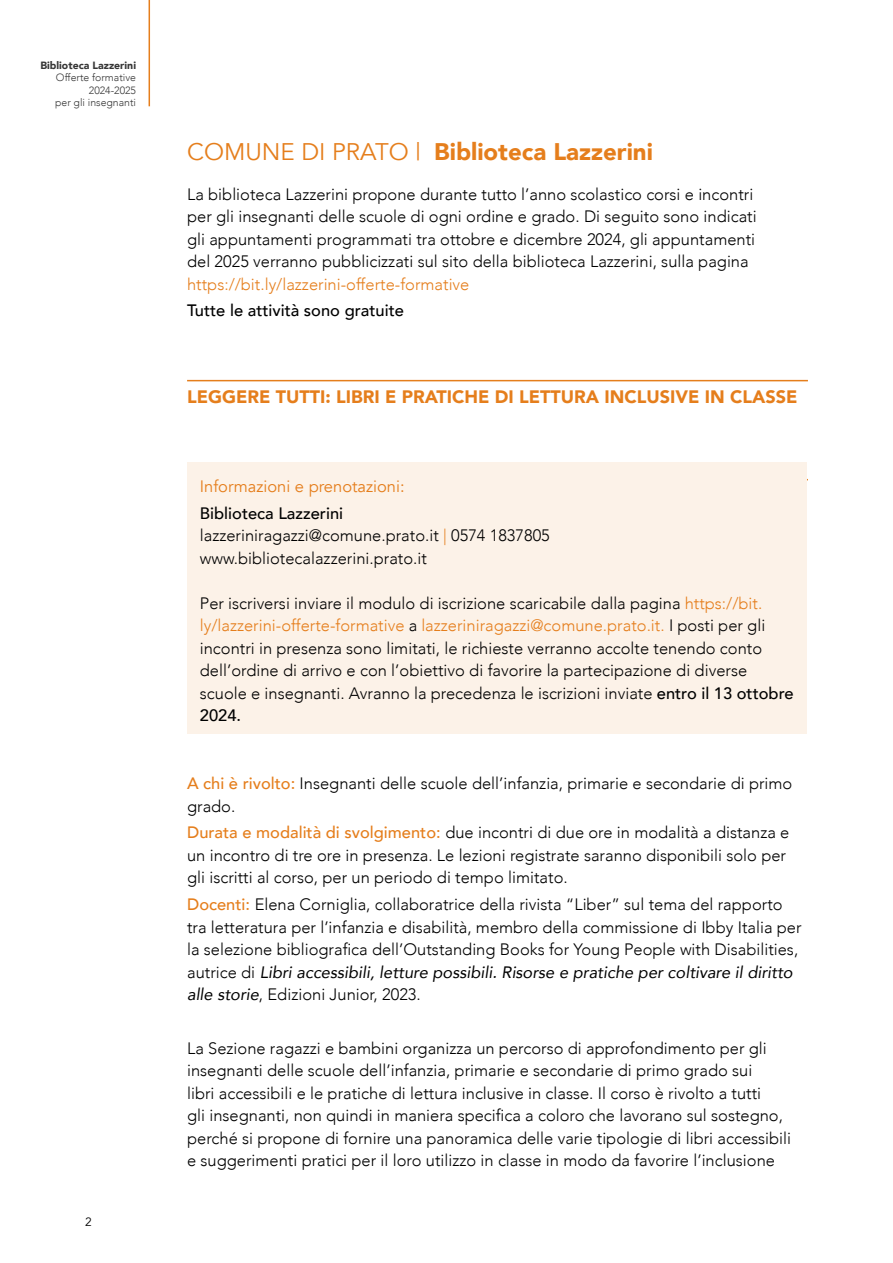
<style>
.page{position:relative;width:893px;height:1263px;background:#fff}
.page>*{position:absolute;margin:0;border:0;box-sizing:border-box;transform-origin:0 0}
.t1{font:900 24px "Avenir";color:#e57e1c}
.t2{font:900 18px "Avenir";color:#e57e1c}
.t3{font:300 16.5px/22.5px "Avenir";color:#000}
.t4{font:300 16.5px "Avenir";color:#e57e1c}
.t5{font:500 16.5px "Avenir";color:#000}
.t6{font:16.5px "Avenir";color:#e57e1c}
.t7{font:12px "Avenir";color:#000}
.t8{font:300 10.5px/12.6px "Avenir";color:#363636;text-align:right}
.t9{font:900 10.5px "Avenir";color:#363636}
.s1{font-weight:400}
.s2{font-weight:500}
.s3{color:#e57e1c}
.s4{font-weight:500;color:#e57e1c}
.s5{font-weight:400;font-style:italic}
</style>
<div class="page">
<hr style="left:149px;top:0;width:1px;height:106px;background:#e57e1c">
<hr style="left:187px;top:380px;width:621px;height:1px;background:#e57e1c">
<hr style="left:187px;top:479px;width:621px;height:1px;background:#e57e1c">
<div style="left:187px;top:462px;width:619px;height:272px;background:#fcf2e8"></div>
<p class="t9" style="left:40px;top:56px;width:97px">Biblioteca Lazzerini</p>
<p class="t8" style="left:55px;top:71px;width:82px">Offerte formative<br>2024-2025<br>per gli insegnanti</p>
<p class="t7" style="left:85px;top:1215px;width:8px">2</p>
<h1 class="t1" style="left:187px;top:131px;width:467px"><span class="s1">COMUNE DI PRATO |</span> Biblioteca Lazzerini</h1>
<p class="t3" style="left:187px;top:183px;width:571px">La biblioteca Lazzerini propone durante tutto l’anno scolastico corsi e incontri per gli insegnanti delle scuole di ogni ordine e grado. Di seguito sono indicati gli appuntamenti programmati tra ottobre e dicembre 2024, gli appuntamenti del 2025 verranno pubblicizzati sul sito della biblioteca Lazzerini, sulla pagina</p>
<p class="t4" style="left:187px;top:274px;width:284px">https://bit.ly/lazzerini-offerte-formative</p>
<p class="t5" style="left:187px;top:296px;width:218px">Tutte le attività sono gratuite</p>
<p class="t2" style="left:187px;top:381px;width:612px">LEGGERE TUTTI: LIBRI E PRATICHE DI LETTURA INCLUSIVE IN CLASSE</p>
<p class="t6" style="left:200px;top:476px;width:206px">Informazioni e prenotazioni:</p>
<p class="t3" style="left:200px;top:502px;width:351px"><span class="s2">Biblioteca Lazzerini </span>lazzeriniragazzi@comune.prato.it <span class="s3">|</span> 0574 1837805 www.bibliotecalazzerini.prato.it</p>
<p class="t3" style="left:200px;top:592px;width:595px">Per iscriversi inviare il modulo di iscrizione scaricabile dalla pagina <span class="s3">https://bit. ly/lazzerini-offerte-formative</span> a <span class="s3">lazzeriniragazzi@comune.prato.it.</span> I posti per gli incontri in presenza sono limitati, le richieste verranno accolte tenendo conto dell’ordine di arrivo e con l’obiettivo di favorire la partecipazione di diverse scuole e insegnanti. Avranno la precedenza le iscrizioni inviate <span class="s2">entro il 13 ottobre 2024.</span></p>
<p class="t3" style="left:187px;top:772px;width:607px"><span class="s4">A chi è rivolto:</span> Insegnanti delle scuole dell’infanzia, primarie e secondarie di primo grado.</p>
<p class="t3" style="left:187px;top:821px;width:604px"><span class="s4">Durata e modalità di svolgimento:</span> due incontri di due ore in modalità a distanza e un incontro di tre ore in presenza. Le lezioni registrate saranno disponibili solo per gli iscritti al corso, per un periodo di tempo limitato.</p>
<p class="t3" style="left:187px;top:893px;width:616px"><span class="s4">Docenti:</span> Elena Corniglia, collaboratrice della rivista “Liber” sul tema del rapporto tra letteratura per l’infanzia e disabilità, membro della commissione di Ibby Italia per la selezione bibliografica dell’Outstanding Books for Young People with Disabilities, autrice di <span class="s5">Libri accessibili, letture possibili. Risorse e pratiche per coltivare il diritto alle storie</span>, Edizioni Junior, 2023.</p>
<p class="t3" style="left:187px;top:1037px;width:606px">La Sezione ragazzi e bambini organizza un percorso di approfondimento per gli insegnanti delle scuole dell’infanzia, primarie e secondarie di primo grado sui<br>libri accessibili e le pratiche di lettura inclusive in classe. Il corso è rivolto a tutti<br>gli insegnanti, non quindi in maniera specifica a coloro che lavorano sul sostegno, perché si propone di fornire una panoramica delle varie tipologie di libri accessibili e suggerimenti pratici per il loro utilizzo in classe in modo da favorire l’inclusione</p>
</div>
